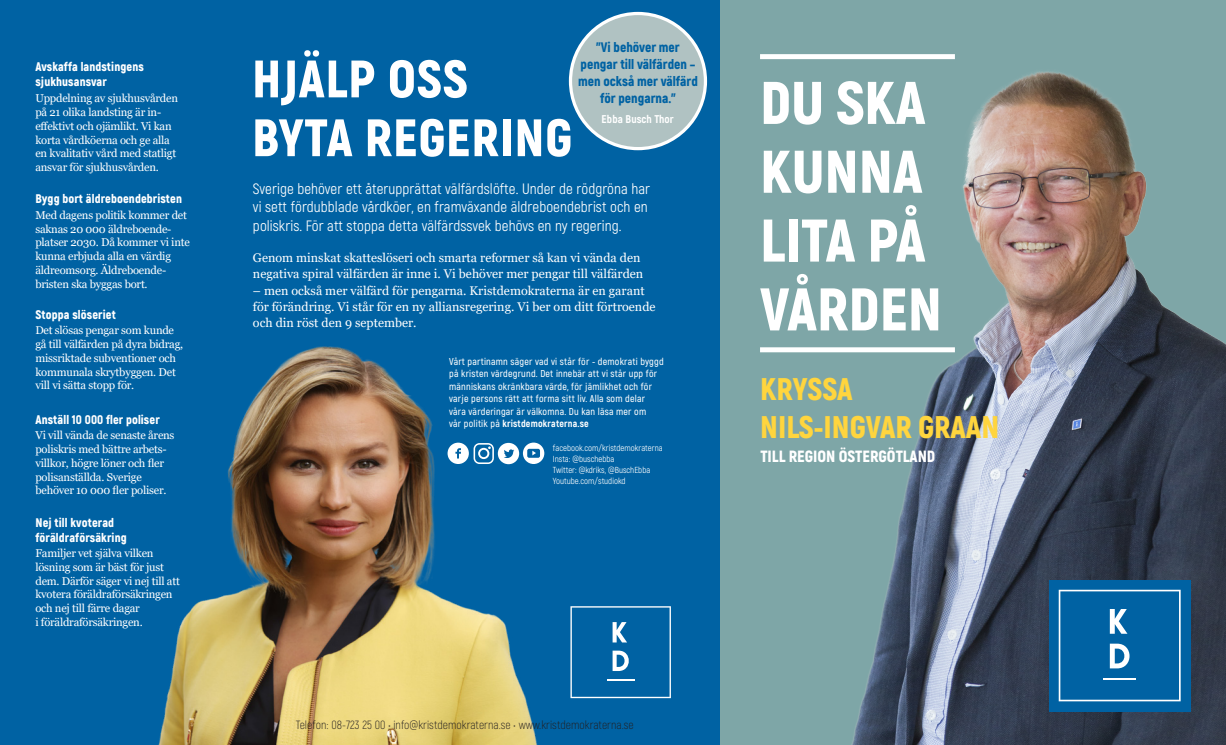
<style>
.page{position:relative;width:1226px;height:745px;background:#fff}
.page>*{position:absolute;margin:0;border:0;box-sizing:border-box;transform-origin:0 0}
.t1{font:900 60px/68.8px "Akrobat";color:#fff}
.t2{font:900 52.5px "Akrobat";letter-spacing:.015em;color:#fff}
.t3{font:900 31.25px "Akrobat";color:#ffd53e}
.t4{font:900 16.25px "Akrobat";color:#fff}
.t5{font:15px "Akrobat";letter-spacing:.005em;color:#fff}
.t6{font:900 13.75px "Akrobat";color:#0062a3}
.t7{font:12.5px "Georgia";color:#fff}
.t8{font:900 12.5px "Akrobat";letter-spacing:.01em;color:#fff}
.t9{font:300 11.88px "Akrobat";color:#231f20}
.t10{font:11.25px/13.8px "Georgia";letter-spacing:-.02em;color:#fff}
.t11{font:800 11.25px "Akrobat";letter-spacing:.01em;color:#fff}
.t12{font:600 10px "Akrobat";letter-spacing:.02em;color:#fff}
.t13{font:800 10px "Akrobat";letter-spacing:.02em;color:#fff}
.t14{font:8.75px "Akrobat";color:#fff}
.s1{font-weight:600}
</style>
<div class="page">
<img style="left:719px;top:0;width:507px;height:744px">
<div style="left:0;top:0;width:719px;height:744px;background:#0062a3"></div>
<div style="left:1049px;top:579px;width:142px;height:131px;background:#0062a3"></div>
<svg style="left:1059px;top:589px;width:122px;height:112px"></svg>
<div style="left:760px;top:54px;width:195px;height:5px;background:#fff"></div>
<div style="left:760px;top:347px;width:195px;height:5px;background:#fff"></div>
<img style="left:159px;top:346px;width:378px;height:398px">
<svg style="left:570px;top:606px;width:101px;height:91px"></svg>
<div style="left:570px;top:13px;width:135px;height:135px;background:#b0c2c2;border-radius:50%"></div>
<div style="left:569px;top:12px;width:138px;height:138px;border:3px solid #fff;border-radius:50%"></div>
<svg style="left:448px;top:442px;width:96px;height:22px"></svg>
<p class="t8" style="left:35px;top:59px;width:110px">Avskaffa landstingens</p>
<p class="t8" style="left:35px;top:74px;width:73px">sjukhusansvar</p>
<p class="t10" style="left:35px;top:92px;width:144px">Uppdelning av sjukhusvården</p>
<p class="t10" style="left:35px;top:105px;width:138px">på 21 olika landsting är in&shy;effektivt och ojämlikt. Vi kan</p>
<p class="t10" style="left:35px;top:133px;width:136px">korta vårdköerna och ge alla</p>
<p class="t10" style="left:35px;top:147px;width:142px">en kvalitativ vård med statligt</p>
<p class="t10" style="left:35px;top:160px;width:125px">ansvar för sjukhusvården.</p>
<p class="t8" style="left:35px;top:190px;width:148px">Bygg bort äldreboendebristen</p>
<p class="t10" style="left:35px;top:208px;width:153px">Med dagens politik kommer det</p>
<p class="t10" style="left:35px;top:222px;width:156px">saknas 20 000 äldreboende&shy;platser 2030. Då kommer vi inte</p>
<p class="t10" style="left:35px;top:249px;width:137px">kunna erbjuda alla en värdig</p>
<p class="t10" style="left:35px;top:263px;width:132px">äldreomsorg. Äldreboende&shy;bristen ska byggas bort.</p>
<p class="t8" style="left:35px;top:306px;width:82px">Stoppa slöseriet</p>
<p class="t10" style="left:35px;top:323px;width:140px">Det slösas pengar som kunde</p>
<p class="t10" style="left:35px;top:337px;width:149px">gå till välfärden på dyra bidrag,</p>
<p class="t10" style="left:35px;top:351px;width:142px">missriktade subventioner och</p>
<p class="t10" style="left:35px;top:365px;width:142px">kommunala skrytbyggen. Det</p>
<p class="t10" style="left:35px;top:378px;width:100px">vill vi sätta stopp för.</p>
<p class="t8" style="left:35px;top:411px;width:126px">Anställ 10 000 fler poliser</p>
<p class="t10" style="left:35px;top:428px;width:141px">Vi vill vända de senaste årens</p>
<p class="t10" style="left:35px;top:442px;width:133px">poliskris med bättre arbets&shy;villkor, högre löner och fler</p>
<p class="t10" style="left:35px;top:469px;width:108px">polisanställda. Sverige</p>
<p class="t10" style="left:35px;top:483px;width:133px">behöver 10 000 fler poliser.</p>
<p class="t8" style="left:35px;top:514px;width:80px">Nej till kvoterad</p>
<p class="t8" style="left:35px;top:529px;width:93px">föräldraförsäkring</p>
<p class="t10" style="left:35px;top:546px;width:120px">Familjer vet själva vilken</p>
<p class="t10" style="left:35px;top:560px;width:130px">lösning som är bäst för just</p>
<p class="t10" style="left:35px;top:573px;width:146px">dem. Därför säger vi nej till att</p>
<p class="t10" style="left:35px;top:587px;width:139px">kvotera föräldraförsäkringen</p>
<p class="t10" style="left:35px;top:601px;width:106px">och nej till färre dagar</p>
<p class="t10" style="left:35px;top:615px;width:109px">i föräldraförsäkringen.</p>
<p class="t6" style="left:596px;top:38px;width:85px">”Vi behöver mer</p>
<p class="t6" style="left:581px;top:55px;width:116px">pengar till välfärden –</p>
<p class="t6" style="left:578px;top:72px;width:121px">men också mer välfärd</p>
<p class="t6" style="left:600px;top:89px;width:77px">för pengarna.”</p>
<p class="t11" style="left:602px;top:111px;width:74px">Ebba Busch Thor</p>
<p class="t2" style="left:252px;top:45px;width:217px">HJÄLP OSS</p>
<p class="t2" style="left:252px;top:104px;width:322px">BYTA REGERING</p>
<p class="t5" style="left:253px;top:179px;width:399px">Sverige behöver ett återupprättat välfärdslöfte. Under de rödgröna har</p>
<p class="t5" style="left:253px;top:198px;width:396px">vi sett fördubblade vårdköer, en framväxande äldreboendebrist och en</p>
<p class="t5" style="left:253px;top:217px;width:370px">poliskris. För att stoppa detta välfärdssvek behövs en ny regering.</p>
<p class="t7" style="left:253px;top:250px;width:389px">Genom minskat skatteslöseri och smarta reformer så kan vi vända den</p>
<p class="t7" style="left:253px;top:266px;width:392px">negativa spiral välfärden är inne i. Vi behöver mer pengar till välfärden</p>
<p class="t7" style="left:253px;top:282px;width:393px">– men också mer välfärd för pengarna. Kristdemokraterna är en garant</p>
<p class="t7" style="left:253px;top:299px;width:404px">för förändring. Vi står för en ny alliansregering. Vi ber om ditt förtroende</p>
<p class="t7" style="left:253px;top:315px;width:165px">och din röst den 9 september.</p>
<p class="t12" style="left:449px;top:355px;width:216px">Vårt partinamn säger vad vi står för - demokrati byggd</p>
<p class="t12" style="left:449px;top:367px;width:210px">på kristen värdegrund. Det innebär att vi står upp för</p>
<p class="t12" style="left:449px;top:380px;width:204px">människans okränkbara värde, för jämlikhet och för</p>
<p class="t12" style="left:449px;top:392px;width:197px">varje persons rätt att forma sitt liv. Alla som delar</p>
<p class="t12" style="left:449px;top:405px;width:199px">våra värderingar är välkomna. Du kan läsa mer om</p>
<p class="t13" style="left:449px;top:417px;width:141px"><span class="s1">vår politik på</span> kristdemokraterna.se</p>
<p class="t14" style="left:553px;top:442px;width:111px">facebook.com/kristdemokraterna</p>
<p class="t14" style="left:553px;top:453px;width:63px">Insta: @buschebba</p>
<p class="t14" style="left:553px;top:464px;width:99px">Twitter: @kdriks, @BuschEbba</p>
<p class="t14" style="left:553px;top:476px;width:74px">Youtube.com/studiokd</p>
<p class="t1" style="left:760px;top:68px;width:167px">DU SKA</p>
<p class="t1" style="left:760px;top:137px;width:164px">KUNNA</p>
<p class="t1" style="left:760px;top:205px;width:183px">LITA PÅ<br>VÅRDEN</p>
<p class="t3" style="left:760px;top:368px;width:94px">KRYSSA</p>
<p class="t3" style="left:760px;top:406px;width:240px">NILS-INGVAR GRAAN</p>
<p class="t4" style="left:760px;top:445px;width:176px">TILL REGION ÖSTERGÖTLAND</p>
<p class="t9" style="left:296px;top:717px;width:339px">Telefon: 08-723 25 00 • info@kristdemokraterna.se • www.kristdemokraterna.se</p>
</div>
